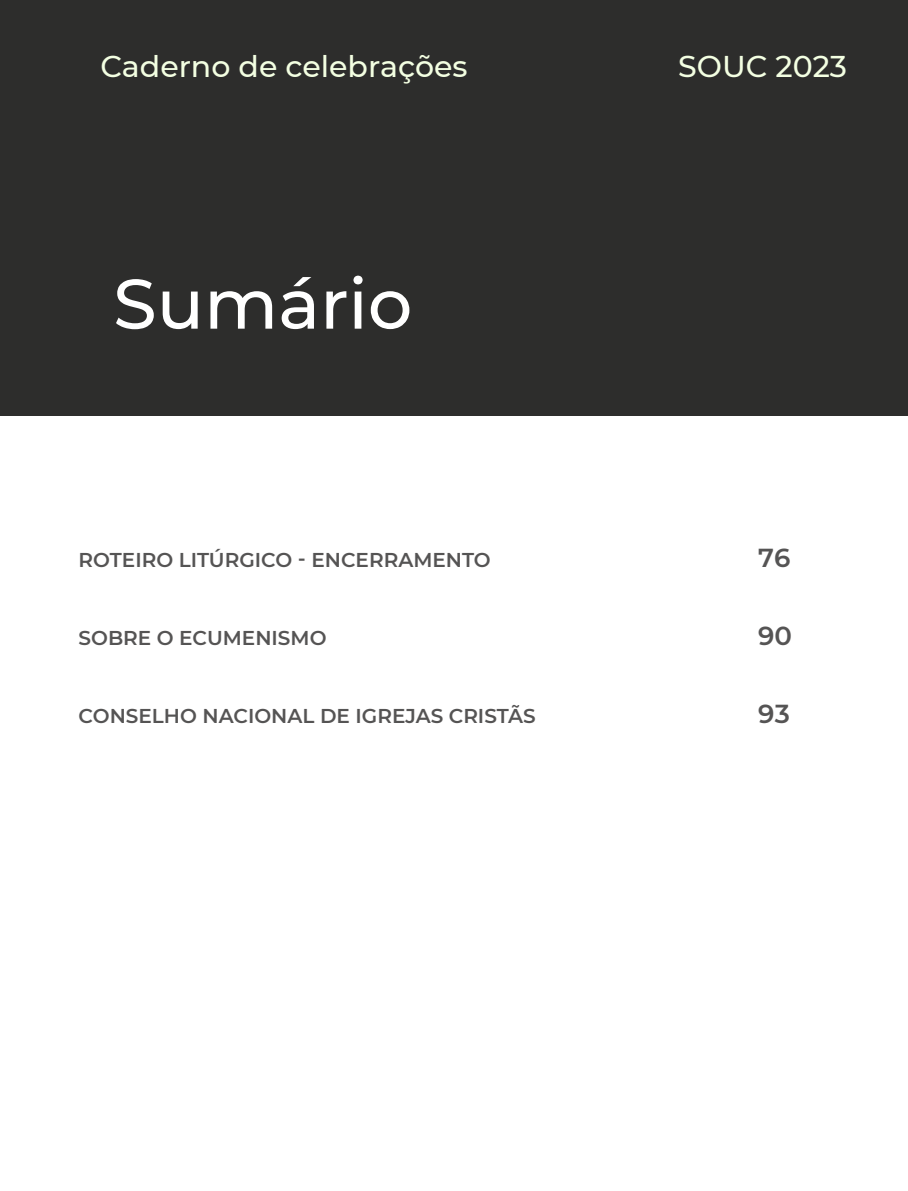
<style>
.page{position:relative;width:908px;height:1191px;background:#fff}
.page>*{position:absolute;margin:0;border:0;box-sizing:border-box;transform-origin:0 0}
.t1{font:500 70px "Montserrat";color:#fff}
.t2{font:500 30px "Montserrat";color:#f3ffe2}
.t3{font:600 26px "Montserrat";color:#555454}
.t4{font:600 20px "Montserrat";color:#555454}
</style>
<div class="page">
<div style="left:0;top:0;width:907px;height:415px;background:#2d2d2c"></div>
<h2 class="t2" style="left:100px;top:46px;width:368px">Caderno de celebrações</h2>
<h2 class="t2" style="left:677px;top:46px;width:170px">SOUC 2023</h2>
<h1 class="t1" style="left:113px;top:255px;width:300px">Sumário</h1>
<p class="t4" style="left:79px;top:545px;width:413px">ROTEIRO LITÚRGICO - ENCERRAMENTO</p>
<h3 class="t3" style="left:757px;top:539px;width:34px">76</h3>
<p class="t4" style="left:79px;top:623px;width:249px">SOBRE O ECUMENISMO</p>
<h3 class="t3" style="left:757px;top:617px;width:35px">90</h3>
<p class="t4" style="left:79px;top:701px;width:458px">CONSELHO NACIONAL DE IGREJAS CRISTÃS</p>
<h3 class="t3" style="left:757px;top:695px;width:33px">93</h3>
</div>
